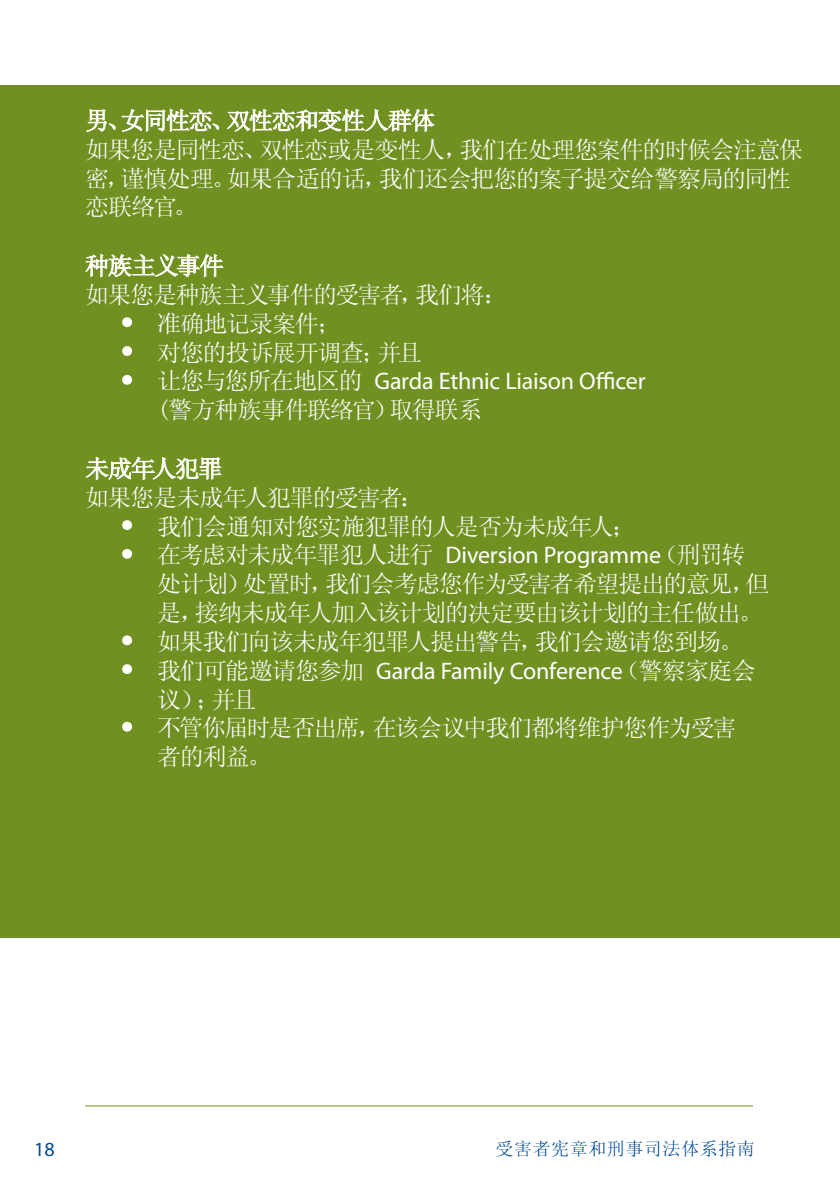
<style>
.page{position:relative;width:840px;height:1191px;background:#fff}
.page>*{position:absolute;margin:0;border:0;box-sizing:border-box;transform-origin:0 0}
.t1{font:24px/28.8px "Sim Sun";letter-spacing:-.05em;color:#fff}
.t2{font:24px "Myriad Pro";letter-spacing:-.01em;color:#fff}
.t3{font:20px "Myriad Pro";color:#004a93}
.t4{font:18px "Sim Sun";letter-spacing:.03em;color:#004a93}
.s1{font-family:"Sim Sun"}
</style>
<div class="page">
<hr style="left:85px;top:1105px;width:667px;height:1px;background:#719022">
<div style="left:0;top:85px;width:839px;height:852px;background:#719022"></div>
<svg style="left:86px;top:108px;width:134px;height:24px"></svg>
<svg style="left:227px;top:108px;width:208px;height:25px"></svg>
<svg style="left:85px;top:253px;width:139px;height:25px"></svg>
<svg style="left:122px;top:317px;width:11px;height:11px"></svg>
<svg style="left:122px;top:346px;width:11px;height:10px"></svg>
<svg style="left:122px;top:374px;width:11px;height:11px"></svg>
<svg style="left:86px;top:456px;width:136px;height:25px"></svg>
<svg style="left:122px;top:520px;width:11px;height:10px"></svg>
<svg style="left:122px;top:549px;width:11px;height:10px"></svg>
<svg style="left:122px;top:635px;width:11px;height:11px"></svg>
<svg style="left:122px;top:664px;width:11px;height:10px"></svg>
<svg style="left:122px;top:721px;width:11px;height:11px"></svg>
<p class="t1" style="left:85px;top:106px;width:718px">男、女同性恋、双性恋和变性人群体<br>如果您是同性恋、双性恋或是变性人，我们在处理您案件的时候会注意保密，谨慎处理。如果合适的话，我们还会把您的案子提交给警察局的同性恋联络官。</p>
<p class="t1" style="left:85px;top:251px;width:424px">种族主义事件<br>如果您是种族主义事件的受害者，我们将：</p>
<p class="t1" style="left:121px;top:309px;width:222px">• 准确地记录案件；</p>
<p class="t1" style="left:121px;top:337px;width:302px">• 对您的投诉展开调查；并且</p>
<p class="t2" style="left:121px;top:366px;width:525px"><span class="s1">• 让您与您所在地区的</span> Garda Ethnic Liaison Officer</p>
<p class="t1" style="left:157px;top:395px;width:326px">(警方种族事件联络官）取得联系</p>
<p class="t1" style="left:85px;top:454px;width:340px">未成年人犯罪<br>如果您是未成年人犯罪的受害者：</p>
<p class="t1" style="left:121px;top:511px;width:516px">• 我们会通知对您实施犯罪的人是否为未成年人；</p>
<p class="t2" style="left:121px;top:540px;width:625px"><span class="s1">• 在考虑对未成年罪犯人进行</span> Diversion Programme<span class="s1">（刑罚转</span></p>
<p class="t1" style="left:157px;top:569px;width:613px">处计划）处置时，我们会考虑您作为受害者希望提出的意见，但是，接纳未成年人加入该计划的决定要由该计划的主任做出。</p>
<p class="t1" style="left:121px;top:627px;width:623px">• 如果我们向该未成年犯罪人提出警告，我们会邀请您到场。</p>
<p class="t2" style="left:121px;top:656px;width:635px"><span class="s1">• 我们可能邀请您参加</span> Garda Family Conference<span class="s1">（警察家庭会</span></p>
<p class="t1" style="left:157px;top:684px;width:100px">议）；并且</p>
<p class="t1" style="left:157px;top:713px;width:580px;text-indent:-36px">• 不管你届时是否出席，在该会议中我们都将维护您作为受害者的利益。</p>
<p class="t3" style="left:34px;top:1136px;width:22px">18</p>
<p class="t4" style="left:495px;top:1139px;width:261px">受害者宪章和刑事司法体系指南</p>
</div>
